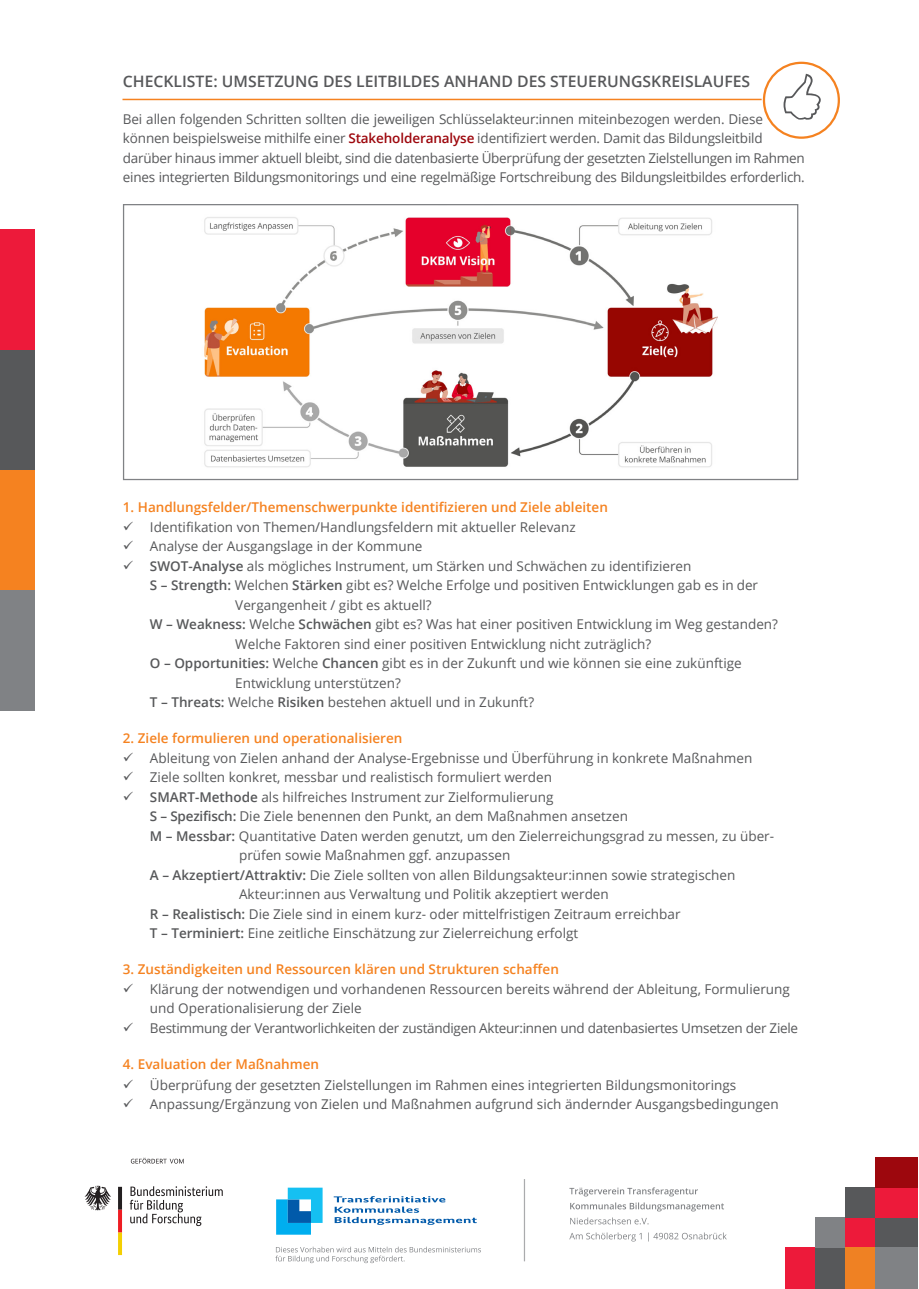
<style>
.page{position:relative;width:919px;height:1289px;background:#fff}
.page>*{position:absolute;margin:0;border:0;box-sizing:border-box;transform-origin:0 0}
.Zwischenüberschrift{font:600 15.75px "Open Sans";color:#57585a}
.Einführungstext{font:13.5px/19.5px "Open Sans";color:#57585a}
.Einführungstext-2{font:13.5px/19.5px "Open Sans";letter-spacing:-.02em;color:#57585a}
.Einführungstext-3{font:600 13.5px "Open Sans";color:#f58220}
.s1{font-weight:600;color:#9d070d}
.s2{font-weight:600}
</style>
<div class="page">
<div style="left:0;top:230px;width:34px;height:120px;background:#ed1a3a"></div>
<div style="left:0;top:350px;width:34px;height:120px;background:#57585a"></div>
<div style="left:0;top:470px;width:34px;height:121px;background:#f58220"></div>
<div style="left:0;top:591px;width:34px;height:120px;background:#808285"></div>
<hr style="left:122px;top:99px;width:639px;height:1px;background:#f58220">
<div style="left:785px;top:1247px;width:30px;height:41px;background:#ed1a3a"></div>
<div style="left:815px;top:1247px;width:30px;height:41px;background:#57585a"></div>
<div style="left:815px;top:1217px;width:30px;height:30px;background:#808285"></div>
<div style="left:845px;top:1217px;width:30px;height:30px;background:#ed1a3a"></div>
<div style="left:875px;top:1217px;width:42px;height:30px;background:#57585a"></div>
<div style="left:845px;top:1187px;width:30px;height:30px;background:#57585a"></div>
<div style="left:875px;top:1187px;width:42px;height:30px;background:#ed1a3a"></div>
<div style="left:875px;top:1156px;width:42px;height:31px;background:#9d070d"></div>
<div style="left:845px;top:1247px;width:30px;height:41px;background:#ef8123"></div>
<div style="left:875px;top:1247px;width:42px;height:41px;background:#808285"></div>
<svg style="left:569px;top:1232px;width:157px;height:9px"></svg>
<svg style="left:570px;top:1217px;width:78px;height:7px"></svg>
<svg style="left:570px;top:1202px;width:154px;height:9px"></svg>
<svg style="left:569px;top:1187px;width:129px;height:9px"></svg>
<svg style="left:275px;top:1246px;width:206px;height:17px"></svg>
<hr style="left:524px;top:1178px;width:1px;height:83px;background:#808285">
<svg style="left:334px;top:1196px;width:143px;height:28px"></svg>
<svg style="left:276px;top:1187px;width:46px;height:47px"></svg>
<svg style="left:130px;top:1186px;width:93px;height:39px"></svg>
<svg style="left:131px;top:1157px;width:53px;height:6px"></svg>
<svg style="left:118px;top:1186px;width:4px;height:68px"></svg>
<svg style="left:85px;top:1185px;width:26px;height:25px"></svg>
<img style="left:204px;top:217px;width:514px;height:251px">
<div style="left:123px;top:204px;width:675px;height:276px;border:1px solid #808285"></div>
<div style="left:762px;top:62px;width:77px;height:77px;border:2px solid #f58220;border-radius:50%"></div>
<p class="Zwischenüberschrift" style="left:123px;top:71px;width:628px">CHECKLISTE: UMSETZUNG DES LEITBILDES ANHAND DES STEUERUNGSKREISLAUFES</p>
<p class="Einführungstext-2" style="left:123px;top:109px;width:683px">Bei allen folgenden Schritten sollten die jeweiligen Schlüsselakteur:innen miteinbezogen werden. Diese können beispielsweise mithilfe einer <span class="s1">Stakeholderanalyse</span> identifiziert werden. Damit das Bildungsleitbild darüber hinaus immer aktuell bleibt, sind die datenbasierte Überprüfung der gesetzten Zielstellungen im Rahmen eines integrierten Bildungsmonitorings und eine regelmäßige Fortschreibung des Bildungsleitbildes erforderlich.</p>
<p class="Einführungstext-3" style="left:123px;top:498px;width:486px">1. Handlungsfelder/Themenschwerpunkte identifizieren und Ziele ableiten</p>
<p class="Einführungstext" style="left:150px;top:516px;width:427px">Identifikation von Themen/Handlungsfeldern mit aktueller Relevanz</p>
<p class="Einführungstext" style="left:150px;top:536px;width:274px">Analyse der Ausgangslage in der Kommune</p>
<p class="Einführungstext" style="left:150px;top:555px;width:543px"><span class="s2">SWOT-Analyse</span> als mögliches Instrument, um Stärken und Schwächen zu identifizieren</p>
<p class="Einführungstext" style="left:150px;top:575px;width:609px"><span class="s2">S – Strength:</span> Welchen <span class="s2">Stärken</span> gibt es? Welche Erfolge und positiven Entwicklungen gab es in der</p>
<p class="Einführungstext" style="left:235px;top:594px;width:198px">Vergangenheit / gibt es aktuell?</p>
<p class="Einführungstext" style="left:150px;top:614px;width:629px"><span class="s2">W – Weakness:</span> Welche <span class="s2">Schwächen</span> gibt es? Was hat einer positiven Entwicklung im Weg gestanden?</p>
<p class="Einführungstext" style="left:235px;top:633px;width:417px">Welche Faktoren sind einer positiven Entwicklung nicht zuträglich?</p>
<p class="Einführungstext" style="left:150px;top:653px;width:593px"><span class="s2">O – Opportunities:</span> Welche <span class="s2">Chancen</span> gibt es in der Zukunft und wie können sie eine zukünftige</p>
<p class="Einführungstext" style="left:235px;top:672px;width:167px">Entwicklung unterstützen?</p>
<p class="Einführungstext" style="left:150px;top:692px;width:385px"><span class="s2">T – Threats:</span> Welche <span class="s2">Risiken</span> bestehen aktuell und in Zukunft?</p>
<p class="Einführungstext-3" style="left:123px;top:729px;width:281px">2. Ziele formulieren und operationalisieren</p>
<p class="Einführungstext" style="left:150px;top:747px;width:604px">Ableitung von Zielen anhand der Analyse-Ergebnisse und Überführung in konkrete Maßnahmen</p>
<p class="Einführungstext" style="left:150px;top:767px;width:403px">Ziele sollten konkret, messbar und realistisch formuliert werden</p>
<p class="Einführungstext" style="left:150px;top:786px;width:405px"><span class="s2">SMART-Methode</span> als hilfreiches Instrument zur Zielformulierung</p>
<p class="Einführungstext" style="left:150px;top:806px;width:479px"><span class="s2">S – Spezifisch:</span> Die Ziele benennen den Punkt, an dem Maßnahmen ansetzen</p>
<p class="Einführungstext" style="left:150px;top:825px;width:625px"><span class="s2">M – Messbar:</span> Quantitative Daten werden genutzt, um den Zielerreichungsgrad zu messen, zu über-</p>
<p class="Einführungstext" style="left:239px;top:845px;width:273px">prüfen sowie Maßnahmen ggf. anzupassen</p>
<p class="Einführungstext" style="left:150px;top:864px;width:587px"><span class="s2">A – Akzeptiert/Attraktiv:</span> Die Ziele sollten von allen Bildungsakteur:innen sowie strategischen</p>
<p class="Einführungstext" style="left:239px;top:884px;width:371px">Akteur:innen aus Verwaltung und Politik akzeptiert werden</p>
<p class="Einführungstext" style="left:150px;top:903px;width:532px"><span class="s2">R – Realistisch:</span> Die Ziele sind in einem kurz- oder mittelfristigen Zeitraum erreichbar</p>
<p class="Einführungstext" style="left:150px;top:923px;width:430px"><span class="s2">T – Terminiert:</span> Eine zeitliche Einschätzung zur Zielerreichung erfolgt</p>
<p class="Einführungstext-3" style="left:123px;top:960px;width:437px">3. Zuständigkeiten und Ressourcen klären und Strukturen schaffen</p>
<p class="Einführungstext" style="left:150px;top:978px;width:641px">Klärung der notwendigen und vorhandenen Ressourcen bereits während der Ableitung, Formulierung und Operationalisierung der Ziele</p>
<p class="Einführungstext-2" style="left:150px;top:1017px;width:649px">Bestimmung der Verantworlichkeiten der zuständigen Akteur:innen und datenbasiertes Umsetzen der Ziele</p>
<p class="Einführungstext-3" style="left:123px;top:1054px;width:198px">4. Evaluation der Maßnahmen</p>
<p class="Einführungstext" style="left:150px;top:1074px;width:588px">Überprüfung der gesetzten Zielstellungen im Rahmen eines integrierten Bildungsmonitorings</p>
<p class="Einführungstext" style="left:150px;top:1094px;width:630px">Anpassung/Ergänzung von Zielen und Maßnahmen aufgrund sich ändernder Ausgangsbedingungen</p>
</div>
